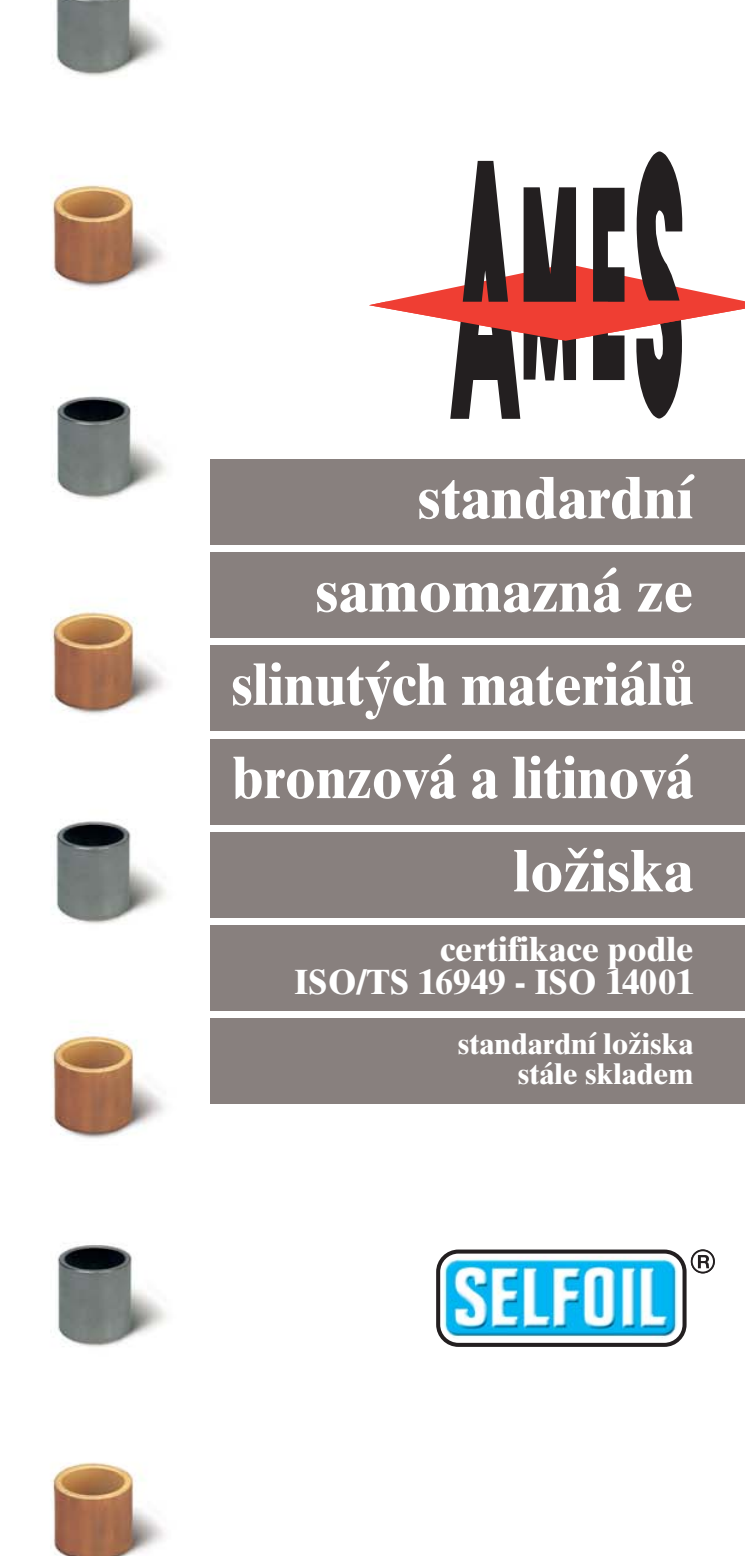
<style>
.page{position:relative;width:745px;height:1556px;background:#fff}
.page>*{position:absolute;margin:0;border:0;box-sizing:border-box;transform-origin:0 0}
.t1{font:700 60px/93.2px "Times Ten CE";color:#fff;text-align:right}
.t2{font:700 35px/32.5px "Times Ten CE";color:#fff;text-align:right}
.t3{font:700 30px/30px "Times Ten CE";color:#fff;text-align:right}
</style>
<div class="page">
<svg style="left:369px;top:151px;width:376px;height:268px"></svg>
<div style="left:206px;top:459px;width:539px;height:85px;background:#88807e"></div>
<div style="left:206px;top:552px;width:539px;height:85px;background:#88807e"></div>
<div style="left:206px;top:646px;width:539px;height:85px;background:#88807e"></div>
<div style="left:206px;top:739px;width:539px;height:85px;background:#88807e"></div>
<div style="left:206px;top:832px;width:539px;height:85px;background:#88807e"></div>
<div style="left:206px;top:925px;width:539px;height:85px;background:#88807e"></div>
<div style="left:206px;top:1019px;width:539px;height:85px;background:#88807e"></div>
<img style="left:50px;top:0;width:159px;height:1556px">
<img style="left:443px;top:1255px;width:235px;height:85px">
<div style="left:436px;top:1249px;width:251px;height:98px;border:4px solid #231f20;border-radius:20px"></div>
<svg style="left:691px;top:1249px;width:24px;height:24px"></svg>
<svg style="left:698px;top:1255px;width:11px;height:13px"></svg>
<p class="t1" style="left:231px;top:457px;width:464px">standardní samomazná ze slinutých materiálů bronzová a litinová ložiska</p>
<p class="t2" style="left:295px;top:936px;width:400px">certifikace podle<br>ISO/TS 16949 - ISO 14001</p>
<p class="t3" style="left:458px;top:1032px;width:237px">standardní ložiska stále skladem</p>
</div>
